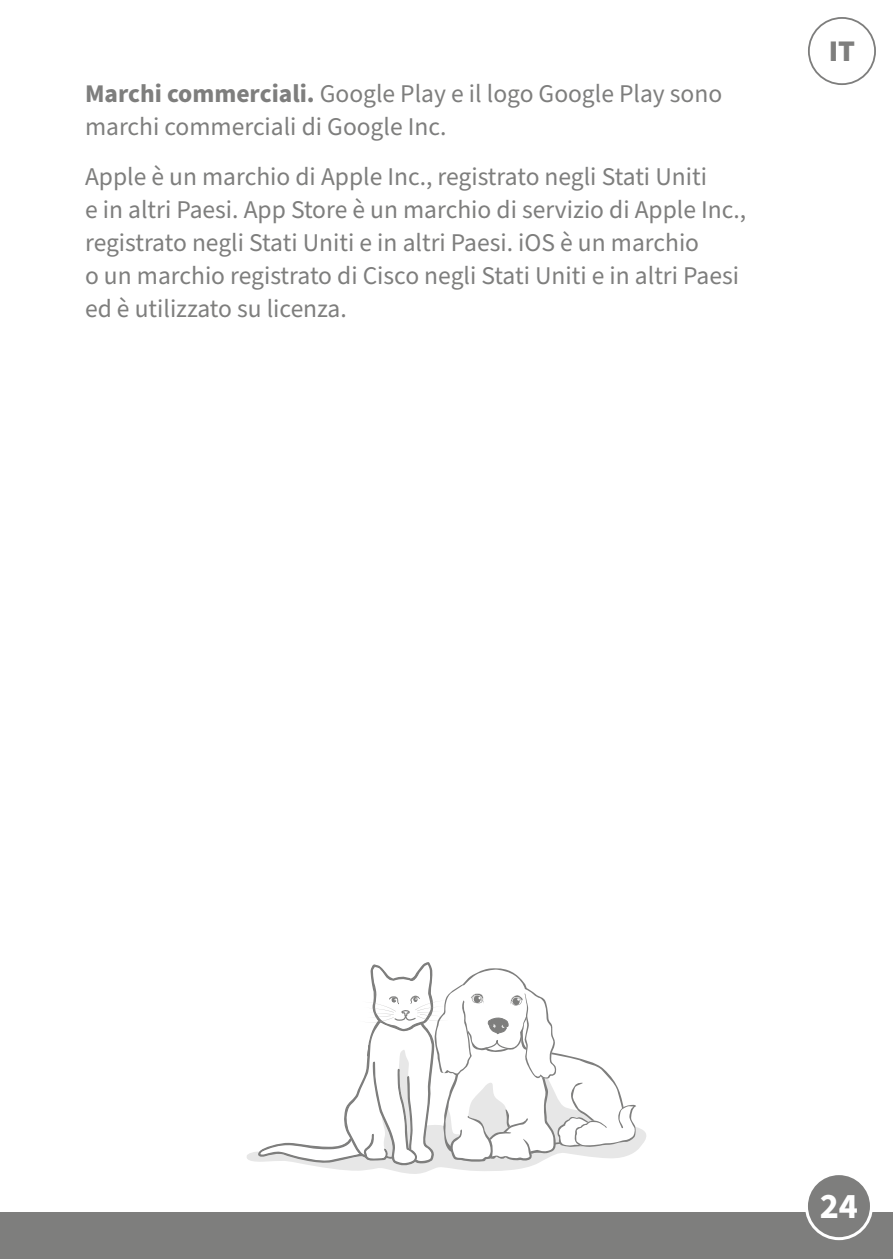
<style>
.page{position:relative;width:893px;height:1259px;background:#fff}
.page>*{position:absolute;margin:0;border:0;box-sizing:border-box;transform-origin:0 0}
.t1{font:700 36px "Source Sans Pro";color:#fff}
.t2{font:900 30px "Source Sans Pro";color:#7e7e7d}
.t3{font:25.5px/33px "Source Sans Pro";color:#7e7e7d}
.s1{font-weight:700}
</style>
<div class="page">
<div style="left:0;top:1212px;width:893px;height:47px;background:#7e7e7d"></div>
<div style="left:806px;top:1173px;width:65px;height:65px;background:#7e7e7d;border-radius:50%"></div>
<div style="left:805px;top:1172px;width:68px;height:68px;border:3px solid #fff;border-radius:50%"></div>
<div style="left:808px;top:17px;width:68px;height:68px;border:2px solid #7e7e7d;border-radius:50%"></div>
<svg style="left:247px;top:962px;width:399px;height:212px"></svg>
<p class="t3" style="left:85px;top:78px;width:639px"><span class="s1">Marchi commerciali.</span> Google Play e il logo Google Play sono marchi commerciali di Google Inc.</p>
<p class="t3" style="left:85px;top:161px;width:663px">Apple è un marchio di Apple Inc., registrato negli Stati Uniti<br>e in altri Paesi. App Store è un marchio di servizio di Apple Inc., registrato negli Stati Uniti e in altri Paesi. iOS è un marchio<br>o un marchio registrato di Cisco negli Stati Uniti e in altri Paesi ed è utilizzato su licenza.</p>
<p class="t2" style="left:829px;top:30px;width:28px">IT</p>
<h1 class="t1" style="left:820px;top:1181px;width:40px">24</h1>
</div>
